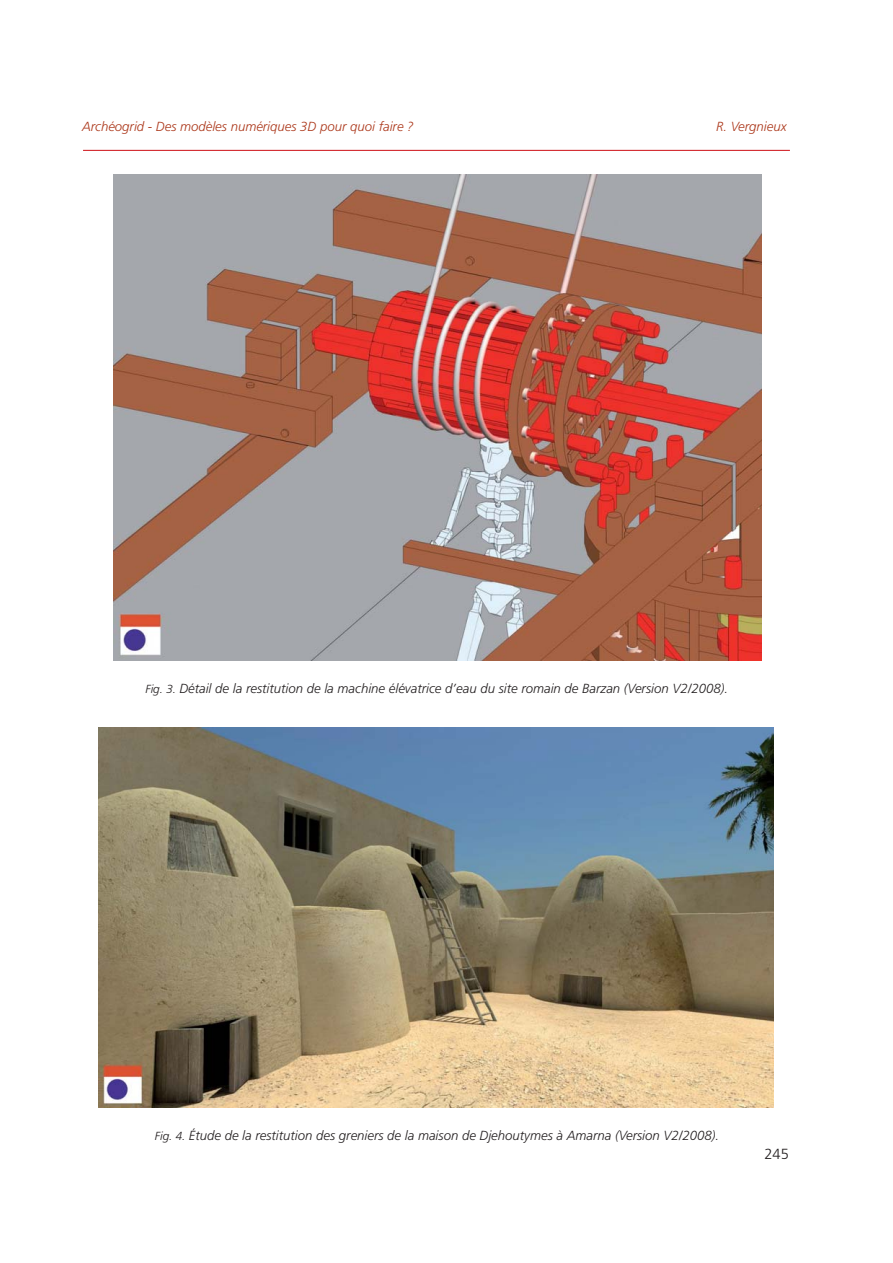
<style>
.page{position:relative;width:893px;height:1263px;background:#fff}
.page>*{position:absolute;margin:0;border:0;box-sizing:border-box;transform-origin:0 0}
.t1{font:300 14.7px "Frutiger";color:#231f20}
.t2{font:italic 300 13.2px "Frutiger";color:#231f20}
.t3{font:italic 300 13.2px "Frutiger";color:#ac381b}
.s1{font-size:11.7px}
</style>
<div class="page">
<hr style="left:83px;top:150px;width:707px;height:1px;background:#d2232a">
<img style="left:114px;top:175px;width:647px;height:485px">
<img style="left:99px;top:728px;width:675px;height:379px">
<p class="t3" style="left:82px;top:121px;width:333px">Archéogrid - Des modèles numériques 3D pour quoi faire ?</p>
<p class="t3" style="left:716px;top:121px;width:72px">R. Vergnieux</p>
<p class="t2" style="left:145px;top:684px;width:584px"><span class="s1">Fig. 3.</span> Détail de la restitution de la machine élévatrice d’eau du site romain de Barzan (Version V2/2008).</p>
<p class="t2" style="left:155px;top:1130px;width:566px"><span class="s1">Fig. 4.</span> Étude de la restitution des greniers de la maison de Djehoutymes à Amarna (Version V2/2008).</p>
<p class="t1" style="left:764px;top:1148px;width:26px">245</p>
</div>
